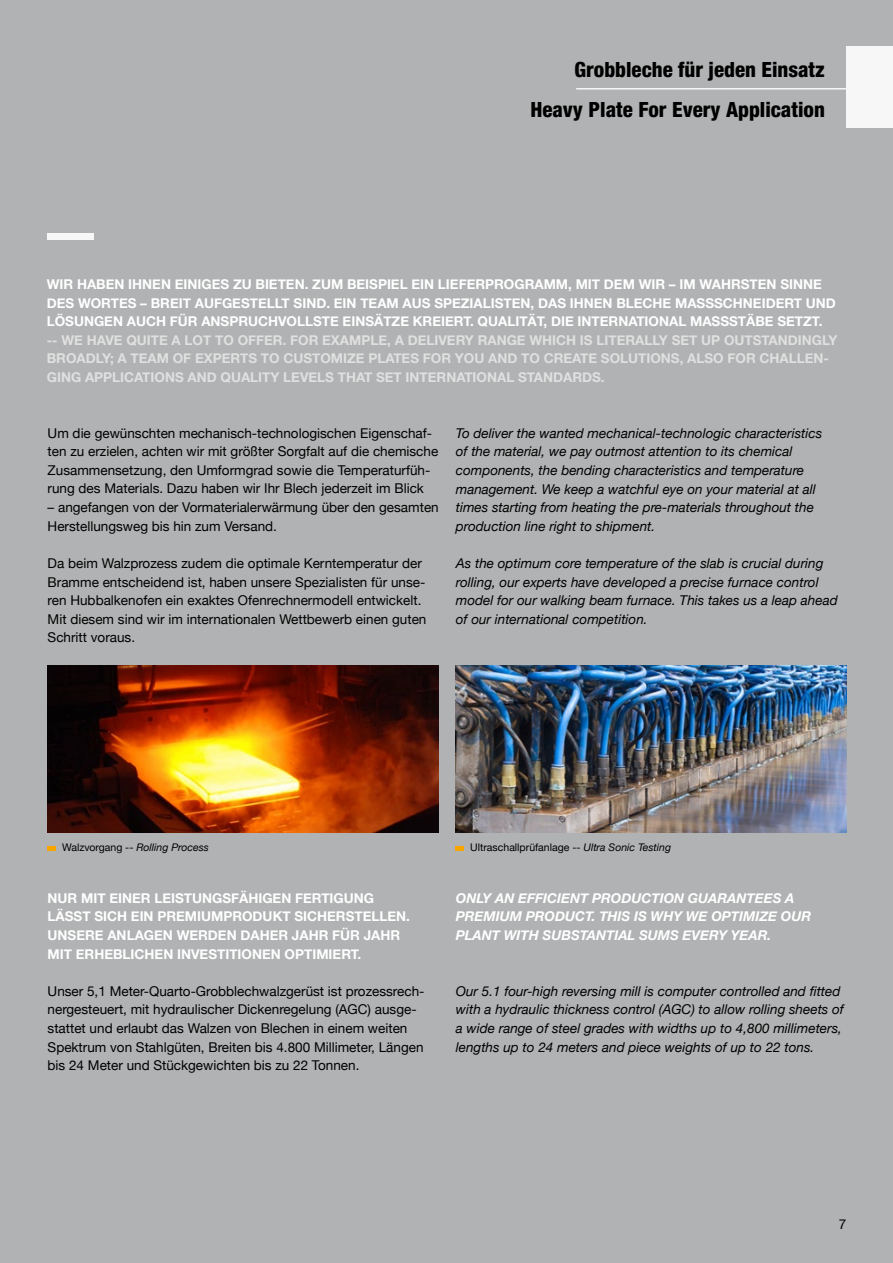
<style>
.page{position:relative;width:893px;height:1263px;background:#b1b2b3}
.page>*{position:absolute;margin:0;border:0;box-sizing:border-box;transform-origin:0 0}
.t1{font:800 condensed 21px/40.5px "Helvetica Neue LT Pro";color:#000;text-align:right}
.t2{font:13.5px/18.6px "Helvetica Neue";color:#000}
.t3{font:italic 13.5px/18.6px "Helvetica Neue";color:#000}
.t4{font:700 13.5px/18.6px "Helvetica Neue";color:#fff}
.t5{font:700 13.5px/18.6px "Helvetica Neue";color:#e0e0e0}
.t6{font:italic 700 13.5px/18.6px "Helvetica Neue";color:#fff}
.t7{font:10.5px "Helvetica Neue";color:#000}
.t8{font:italic 10.5px "Helvetica Neue";color:#000}
.s1{font-style:normal}
.s2{font-style:italic}
</style>
<div class="page">
<div style="left:47px;top:233px;width:47px;height:6px;background:#f7f7f7"></div>
<div style="left:47px;top:846px;width:9px;height:5px;background:#f7a600"></div>
<img style="left:47px;top:665px;width:391px;height:167px">
<div style="left:455px;top:846px;width:9px;height:5px;background:#f7a600"></div>
<img style="left:455px;top:665px;width:392px;height:167px">
<hr style="left:576px;top:88px;width:317px;height:2px;background:#f7f7f7">
<div style="left:846px;top:47px;width:47px;height:81px;background:#f7f7f7"></div>
<h1 class="t1" style="left:530px;top:49px;width:296px">Grobbleche für jeden Einsatz<br>Heavy Plate For Every Application</h1>
<p class="t4" style="left:47px;top:275px;width:791px">WIR HABEN IHNEN EINIGES ZU BIETEN. ZUM BEISPIEL EIN LIEFERPROGRAMM, MIT DEM WIR – IM WAHRSTEN SINNE<br>DES WORTES – BREIT AUFGESTELLT SIND. EIN TEAM AUS SPEZIALISTEN, DAS IHNEN BLECHE MASSSCHNEIDERT UND<br>LÖSUNGEN AUCH FÜR ANSPRUCHVOLLSTE EINSÄTZE KREIERT. QUALITÄT, DIE INTERNATIONAL MASSSTÄBE SETZT.</p>
<p class="t5" style="left:47px;top:331px;width:792px">-- WE HAVE QUITE A LOT TO OFFER. FOR EXAMPLE, A DELIVERY RANGE WHICH IS LITERALLY SET UP OUTSTANDINGLY<br>BROADLY; A TEAM OF EXPERTS TO CUSTOMIZE PLATES FOR YOU AND TO CREATE SOLUTIONS, ALSO FOR CHALLEN-<br>GING APPLICATIONS AND QUALITY LEVELS THAT SET INTERNATIONAL STANDARDS.</p>
<p class="t2" style="left:48px;top:424px;width:392px">Um die gewünschten mechanisch-technologischen Eigenschaf&shy;ten zu erzielen, achten wir mit größter Sorgfalt auf die chemische Zusammensetzung, den Umformgrad sowie die Temperaturfüh&shy;rung des Materials. Dazu haben wir Ihr Blech jederzeit im Blick</p>
<p class="t2" style="left:48px;top:499px;width:393px">– angefangen von der Vormaterialerwärmung über den gesamten<br>Herstellungsweg bis hin zum Versand.</p>
<p class="t2" style="left:48px;top:555px;width:380px">Da beim Walzprozess zudem die optimale Kerntemperatur der Bramme entscheidend ist, haben unsere Spezialisten für unse&shy;ren Hubbalkenofen ein exaktes Ofenrechnermodell entwickelt.<br>Mit diesem sind wir im internationalen Wettbewerb einen guten Schritt voraus.</p>
<p class="t3" style="left:456px;top:424px;width:368px">To deliver the wanted mechanical-technologic characteristics of the material, we pay outmost attention to its chemical components, the bending characteristics and temperature management. We keep a watchful eye on your material at all times starting from heating the pre-materials throughout the production line right to shipment.</p>
<p class="t3" style="left:456px;top:555px;width:383px">As the optimum core temperature of the slab is crucial during rolling, our experts have developed a precise furnace control model for our walking beam furnace. This takes us a leap ahead of our international competition.</p>
<p class="t8" style="left:62px;top:839px;width:148px"><span class="s1">Walzvorgang --</span> Rolling Process</p>
<p class="t7" style="left:470px;top:839px;width:202px">Ultraschallprüfanlage -- <span class="s2">Ultra Sonic Testing</span></p>
<p class="t4" style="left:48px;top:889px;width:364px">NUR MIT EINER LEISTUNGSFÄHIGEN FERTIGUNG LÄSST SICH EIN PREMIUMPRODUKT SICHERSTELLEN.<br>UNSERE ANLAGEN WERDEN DAHER JAHR FÜR JAHR MIT ERHEBLICHEN INVESTITIONEN OPTIMIERT.</p>
<p class="t2" style="left:48px;top:982px;width:378px">Unser 5,1 Meter-Quarto-Grobblechwalzgerüst ist prozessrech&shy;nergesteuert, mit hydraulischer Dickenregelung (AGC) ausge&shy;stattet und erlaubt das Walzen von Blechen in einem weiten Spektrum von Stahlgüten, Breiten bis 4.800 Millimeter, Längen bis 24 Meter und Stückgewichten bis zu 22 Tonnen.</p>
<p class="t6" style="left:456px;top:889px;width:357px">ONLY AN EFFICIENT PRODUCTION GUARANTEES A<br>PREMIUM PRODUCT. THIS IS WHY WE OPTIMIZE OUR<br>PLANT WITH SUBSTANTIAL SUMS EVERY YEAR.</p>
<p class="t3" style="left:456px;top:982px;width:390px">Our 5.1 four-high reversing mill is computer controlled and fitted with a hydraulic thickness control (AGC) to allow rolling sheets of a wide range of steel grades with widths up to 4,800 millimeters, lengths up to 24 meters and piece weights of up to 22 tons.</p>
<p class="t2" style="left:839px;top:1216px;width:9px">7</p>
</div>
